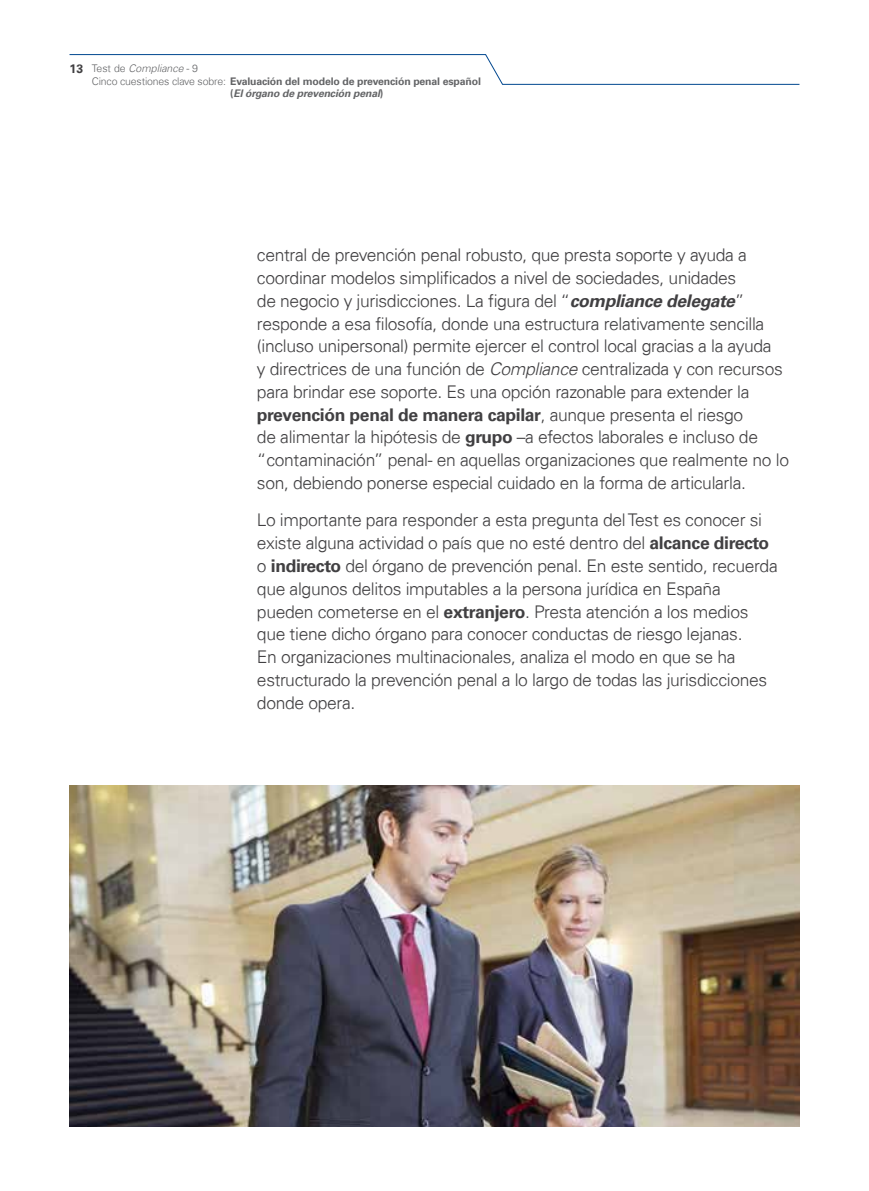
<style>
.page{position:relative;width:869px;height:1191px;background:#fff}
.page>*{position:absolute;margin:0;border:0;box-sizing:border-box;transform-origin:0 0}
.t1{font:300 17.5px/22.8px "Univers 45";letter-spacing:-.02em;color:#414042}
.t2{font:700 17.5px "Univers 65";letter-spacing:-.02em;color:#414042}
.t3{font:700 12.25px "Universfor KPMG";color:#414042}
.t4{font:700 10.5px "Universfor KPMG";letter-spacing:-.015em;color:#636466}
.t5{font:italic 700 10.5px "Universfor KPMG";letter-spacing:-.015em;color:#636466}
.t6{font:italic 300 10.5px "Universfor KPMG";color:#636466}
.s1{font-style:normal}
.s2{font-weight:300}
.s3{font-family:"Univers 65";font-weight:700;font-style:italic}
.s4{font-style:italic}
.s5{font-family:"Univers 45";font-weight:300}
.s6{font-family:"Univers 65";font-weight:700}
</style>
<div class="page">
<svg style="left:69px;top:54px;width:731px;height:31px"></svg>
<img style="left:69px;top:785px;width:730px;height:341px">
<p class="t3" style="left:69px;top:62px;width:15px">13</p>
<p class="t6" style="left:92px;top:62px;width:108px"><span class="s1">Test de</span> Compliance <span class="s1">- 9</span></p>
<p class="t4" style="left:92px;top:75px;width:390px"><span class="s2">Cinco cuestiones clave sobre:</span> Evaluación del modelo de prevención penal español</p>
<p class="t5" style="left:230px;top:87px;width:154px"><span class="s1">(</span>El órgano de prevención penal<span class="s1">)</span></p>
<p class="t1" style="left:257px;top:244px;width:527px">central de prevención penal robusto, que presta soporte y ayuda a coordinar modelos simplificados a nivel de sociedades, unidades<br>de negocio y jurisdicciones. La figura del “<span class="s3">compliance delegate</span>” responde a esa filosofía, donde una estructura relativamente sencilla (incluso unipersonal) permite ejercer el control local gracias a la ayuda y directrices de una función de <span class="s4">Compliance</span> centralizada y con recursos para brindar ese soporte. Es una opción razonable para extender la</p>
<p class="t2" style="left:257px;top:404px;width:487px">prevención penal de manera capilar<span class="s5">, aunque presenta el riesgo</span></p>
<p class="t1" style="left:257px;top:426px;width:533px">de alimentar la hipótesis de <span class="s6">grupo</span> –a efectos laborales e incluso de “contaminación” penal- en aquellas organizaciones que realmente no lo son, debiendo ponerse especial cuidado en la forma de articularla.</p>
<p class="t1" style="left:257px;top:509px;width:522px">Lo importante para responder a esta pregunta del Test es conocer si existe alguna actividad o país que no esté dentro del <span class="s6">alcance directo </span>o <span class="s6">indirecto</span> del órgano de prevención penal. En este sentido, recuerda que algunos delitos imputables a la persona jurídica en España pueden cometerse en el <span class="s6">extranjero</span>. Presta atención a los medios que tiene dicho órgano para conocer conductas de riesgo lejanas.<br>En organizaciones multinacionales, analiza el modo en que se ha estructurado la prevención penal a lo largo de todas las jurisdicciones donde opera.</p>
</div>
